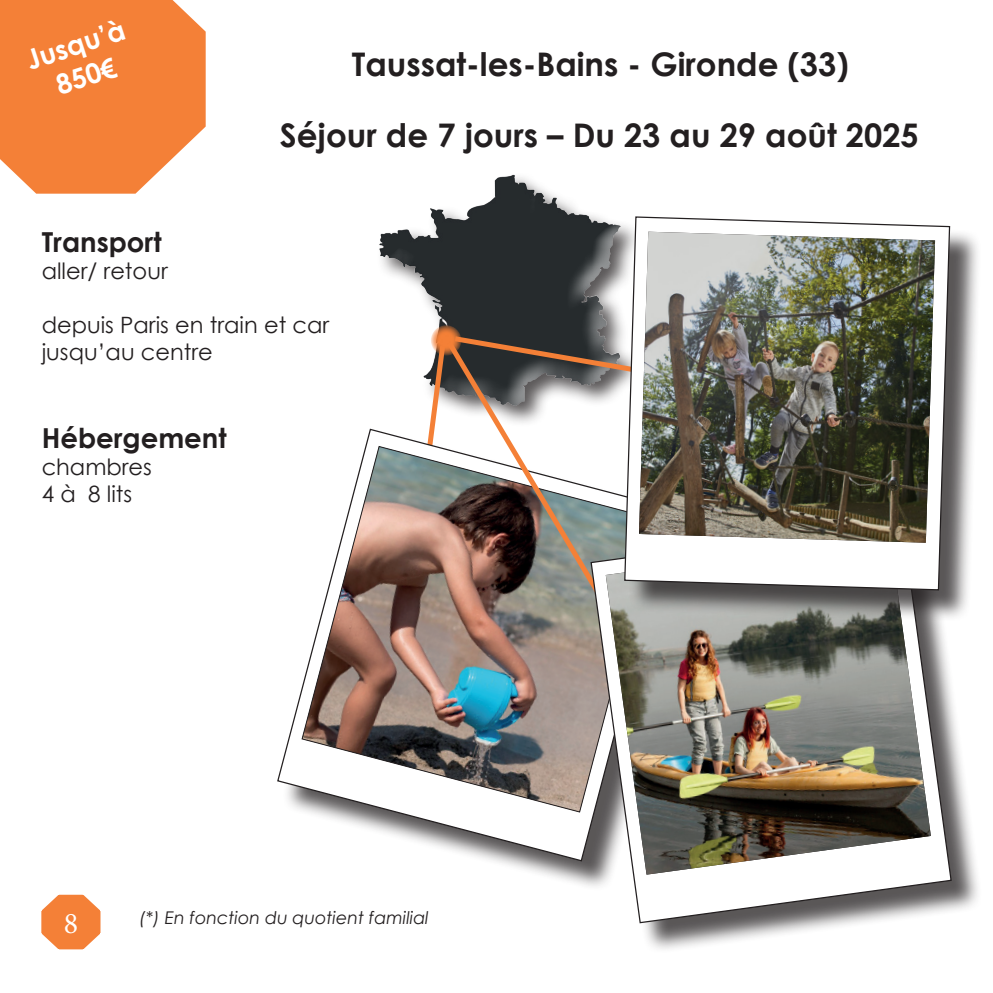
<style>
.page{position:relative;width:993px;height:993px;background:#fff}
.page>*{position:absolute;margin:0;border:0;box-sizing:border-box;transform-origin:0 0}
.t1{font:700 32.5px "Century Gothic";color:#231f20}
.t2{font:30px "Minion Pro";color:#fff}
.t3{font:700 27.5px "Century Gothic";color:#231f20}
.t4{font:700 27.5px/33px "Century Gothic";color:#fff;text-align:center}
.t5{font:22.5px/27px "Century Gothic";color:#231f20}
.t6{font:italic 17.5px "Century Gothic";color:#231f20}
</style>
<div class="page">
<div style="left:374px;top:166px;width:263px;height:255px;background:#fff;opacity:.75"></div>
<svg style="left:432px;top:326px;width:28px;height:28px"></svg>
<div style="left:431px;top:325px;width:30px;height:30px;border:2px solid #f48037;border-radius:50%"></div>
<div style="left:282px;top:433px;width:423px;height:458px;background:#231f20;opacity:.75"></div>
<svg style="left:277px;top:428px;width:312px;height:433px"></svg>
<img style="left:301px;top:445px;width:288px;height:367px">
<svg style="left:408px;top:333px;width:215px;height:244px"></svg>
<svg style="left:442px;top:336px;width:181px;height:303px"></svg>
<svg style="left:41px;top:894px;width:60px;height:56px"></svg>
<div style="left:595px;top:524px;width:387px;height:429px;background:#231f20;opacity:.75"></div>
<svg style="left:589px;top:518px;width:363px;height:405px"></svg>
<img style="left:605px;top:536px;width:325px;height:338px">
<div style="left:628px;top:220px;width:352px;height:401px;background:#231f20;opacity:.75"></div>
<svg style="left:623px;top:216px;width:327px;height:375px"></svg>
<img style="left:638px;top:232px;width:296px;height:310px">
<svg style="left:0;top:0;width:206px;height:194px;background:#f48b48"></svg>
<p class="t4" style="left:22px;top:43px;width:104px;rotate:-18deg">Jusqu’à<br>850€</p>
<h1 class="t1" style="left:351px;top:39px;width:498px">Taussat-les-Bains - Gironde (33)</h1>
<h1 class="t1" style="left:280px;top:110px;width:640px">Séjour de 7 jours – Du 23 au 29 août 2025</h1>
<p class="t3" style="left:42px;top:221px;width:121px">Transport</p>
<p class="t5" style="left:42px;top:257px;width:128px">aller/ retour</p>
<p class="t5" style="left:42px;top:311px;width:289px">depuis Paris en train et car jusqu’au centre</p>
<p class="t3" style="left:42px;top:416px;width:186px">Hébergement</p>
<p class="t5" style="left:42px;top:452px;width:112px">chambres<br>4 à 8 lits</p>
<h2 class="t2" style="left:64px;top:902px;width:16px">8</h2>
<p class="t6" style="left:139px;top:905px;width:291px">(*) En fonction du quotient familial</p>
</div>
